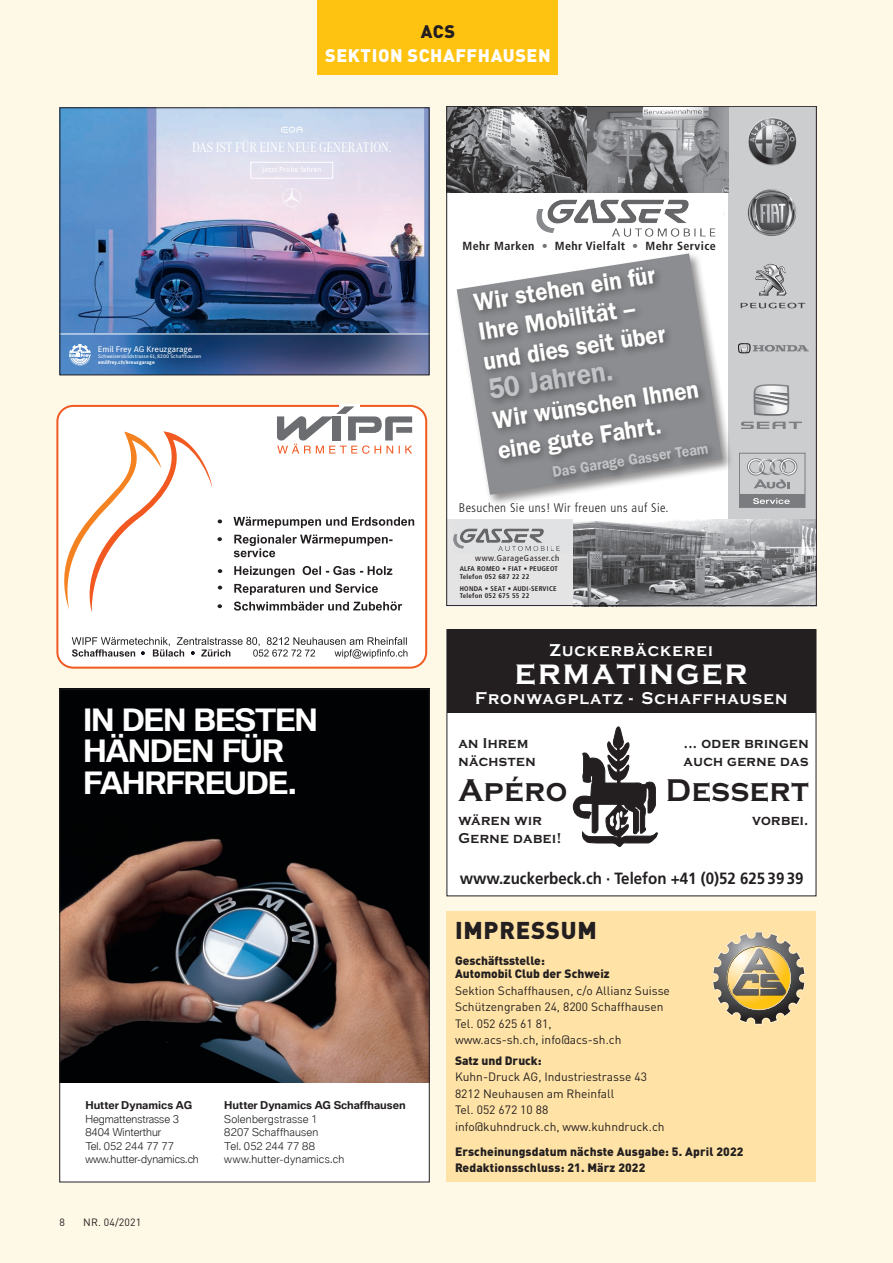
<style>
.page{position:relative;width:893px;height:1263px;background:#fef8e6}
.page>*{position:absolute;margin:0;border:0;box-sizing:border-box;transform-origin:0 0}
.t1{font:700 35.55px "Copperplate Gothic";letter-spacing:.065em;color:#fff;scale:.93 1}
.t2{font:700 32.55px "Copperplate Gothic";letter-spacing:.02em;color:#231f20;scale:.93 1}
.t3{font:700 30px/31.5px "BMW Type Global Pro";letter-spacing:-.045em;color:#fff}
.t4{font:600 29.1px "Franklin Gothic";color:#c2c3c6;scale:.92 1}
.t5{font:600 24.9px/29.8px "Franklin Gothic";color:#fff;scale:.92 1}
.t6{font:900 24px "DIN Pro";letter-spacing:.03em;color:#231f20}
.t7{font:900 18px "DIN Pro";letter-spacing:.03em;color:#fff}
.t8{font:900 18px "DIN Pro";color:#231f20}
.t9{font:700 17.7px "Copperplate Gothic";letter-spacing:.065em;color:#fff;scale:.93 1}
.t10{font:700 16.35px "Frutiger";color:#231f20;scale:.93 1}
.t11{font:600 15.3px "Franklin Gothic";color:#c2c3c6;scale:.92 1}
.t12{font:700 14.85px/17.7px "Copperplate Gothic";letter-spacing:.03em;color:#231f20;scale:.93 1}
.t13{font:14.4px "MB Corpo A Title Cond";color:#fff}
.t14{font:300 condensed 12.45px "Frutiger";letter-spacing:.035em;color:#231f20}
.t15{font:12px/16.5px "DIN Pro";color:#231f20}
.t16{font:900 12px/13.5px "DIN Pro";letter-spacing:.01em;color:#231f20}
.t17{font:700 condensed 11.85px "Frutiger";letter-spacing:.035em;color:#231f20}
.t18{font:300 10.5px/13.5px "BMW Type Global Pro";letter-spacing:.02em;color:#231f20}
.t19{font:300 10.5px/13.5px "BMW Type Global Pro";color:#231f20}
.t20{font:700 10.5px "BMW Type Global Pro";color:#231f20}
.t21{font:10.5px "DIN Pro";letter-spacing:.01em;color:#231f20}
.t22{font:8.55px "MB Corpo S Text";letter-spacing:-.01em;color:#fff}
.t23{font:condensed 8.4px "Frutiger";letter-spacing:.065em;color:#231f20}
.t24{font:700 condensed 6.75px/7.5px "Frutiger";letter-spacing:.035em;color:#231f20}
.t25{font:5.1px "MB Corpo S Text";letter-spacing:.005em;color:#fff}
.t26{font:700 5.1px "MB Corpo S Text";letter-spacing:.005em;color:#fff}
.s1{font-weight:400;font-stretch:normal;color:#737477}
</style>
<div class="page">
<div style="left:317px;top:0;width:241px;height:74px;background:#fec210"></div>
<div style="left:447px;top:630px;width:369px;height:266px;background:#fff"></div>
<div style="left:447px;top:630px;width:369px;height:83px;background:#231f20"></div>
<svg style="left:573px;top:726px;width:85px;height:120px"></svg>
<div style="left:446px;top:629px;width:370px;height:267px;border:1px solid #231f20"></div>
<img style="left:62px;top:109px;width:365px;height:225px">
<img style="left:62px;top:335px;width:365px;height:38px">
<svg style="left:69px;top:344px;width:22px;height:22px"></svg>
<svg style="left:282px;top:188px;width:19px;height:19px"></svg>
<svg style="left:281px;top:126px;width:21px;height:7px"></svg>
<div style="left:251px;top:162px;width:82px;height:16px;border:1px solid #fff"></div>
<hr style="left:60px;top:334px;width:369px;height:1px;background:#fff">
<div style="left:60px;top:107px;width:369px;height:268px;border:1px solid #231f20"></div>
<div style="left:60px;top:689px;width:369px;height:493px;background:#fff"></div>
<img style="left:62px;top:691px;width:365px;height:391px">
<div style="left:446px;top:106px;width:370px;height:500px;background:#fff"></div>
<div style="left:728px;top:106px;width:88px;height:500px;background:#cccdcf"></div>
<div style="left:446px;top:520px;width:370px;height:86px;background:#e5e4e4"></div>
<img style="left:448px;top:108px;width:280px;height:84px">
<img style="left:741px;top:384px;width:61px;height:44px">
<img style="left:748px;top:117px;width:49px;height:48px">
<img style="left:748px;top:189px;width:48px;height:47px">
<svg style="left:738px;top:343px;width:71px;height:11px"></svg>
<svg style="left:755px;top:264px;width:31px;height:32px"></svg>
<svg style="left:741px;top:303px;width:64px;height:5px"></svg>
<div style="left:739px;top:494px;width:66px;height:13px;background:#7a7c7f"></div>
<svg style="left:747px;top:459px;width:50px;height:29px"></svg>
<div style="left:739px;top:453px;width:66px;height:55px;border:1px solid #7a7c7f"></div>
<svg style="left:753px;top:498px;width:37px;height:6px"></svg>
<img style="left:573px;top:520px;width:241px;height:84px">
<div style="left:454px;top:251px;width:280px;height:256px;background:#231f20;opacity:.5"></div>
<svg style="left:457px;top:253px;width:265px;height:242px"></svg>
<div style="left:469px;top:262px;width:249px;height:224px;background:#231f20;opacity:.5"></div>
<img style="left:536px;top:199px;width:180px;height:37px">
<div style="left:453px;top:521px;width:118px;height:32px;background:#e1e2e4"></div>
<img style="left:453px;top:528px;width:106px;height:22px">
<div style="left:57px;top:406px;width:369px;height:262px;background:#fff;border-radius:16px"></div>
<div style="left:56px;top:405px;width:371px;height:264px;border:2px solid #f15921;border-radius:16px"></div>
<div style="left:340px;top:404px;width:20px;height:6px;background:#fff"></div>
<svg style="left:277px;top:406px;width:135px;height:48px"></svg>
<svg style="left:72px;top:637px;width:335px;height:21px"></svg>
<svg style="left:56px;top:428px;width:166px;height:194px"></svg>
<svg style="left:233px;top:517px;width:181px;height:94px"></svg>
<div style="left:446px;top:911px;width:370px;height:271px;background:#ffe2a5"></div>
<svg style="left:713px;top:932px;width:92px;height:92px"></svg>
<h3 class="t8" style="left:421px;top:16px;width:36px">ACS</h3>
<h3 class="t7" style="left:325px;top:40px;width:227px">SEKTION SCHAFFHAUSEN</h3>
<h3 class="t7" style="left:373px;top:40px;width:132px">FRÜHS OPPEN</h3>
<p class="t13" style="left:192px;top:138px;width:201px">DAS IST FÜR EINE NEUE GENERATION.</p>
<p class="t22" style="left:98px;top:343px;width:96px">Emil Frey AG Kreuzgarage</p>
<p class="t25" style="left:98px;top:353px;width:105px">Schweizersbildstrasse 61, 8200 Schaffhausen</p>
<p class="t26" style="left:98px;top:359px;width:58px">emilfrey.ch/kreuzgarage</p>
<h3 class="t3" style="left:83px;top:704px;width:236px">IN DEN BESTEN<br>HÄNDEN FÜR<br>FAHRFREUDE.</h3>
<p class="t20" style="left:85px;top:1099px;width:108px">Hutter Dynamics AG</p>
<p class="t19" style="left:85px;top:1112px;width:115px">Hegmattenstrasse 3<br>8404 Winterthur<br>Tel. 052 244 77 77 www.hutter-dynamics.ch</p>
<p class="t21" style="left:60px;top:1214px;width:7px">8</p>
<p class="t21" style="left:83px;top:1214px;width:59px">NR. 04/2021</p>
<p class="t20" style="left:224px;top:1099px;width:183px">Hutter Dynamics AG Schaffhausen</p>
<p class="t18" style="left:224px;top:1112px;width:121px">Solenbergstrasse 1<br>8207 Schaffhausen<br>Tel. 052 244 77 88 www.hutter-dynamics.ch</p>
<p class="t17" style="left:463px;top:239px;width:255px">Mehr Marken <span class="s1">•</span> Mehr Vielfalt <span class="s1">•</span> Mehr Service</p>
<h3 class="t5" style="left:472px;top:288px;width:201px;rotate:-9deg">Wir stehen ein für<br>Ihre Mobilität – und dies seit über</h3>
<h3 class="t4" style="left:486px;top:372px;width:139px;rotate:-9deg">50 Jahren.</h3>
<h3 class="t5" style="left:491px;top:405px;width:227px;line-height:30.5px;rotate:-9deg">Wir wünschen Ihnen eine gute Fahrt.</h3>
<p class="t11" style="left:551px;top:463px;width:173px;rotate:-9deg">Das Garage Gasser Team</p>
<p class="t14" style="left:459px;top:500px;width:211px">Besuchen Sie uns! Wir freuen uns auf Sie.</p>
<p class="t23" style="left:475px;top:553px;width:86px">www.GarageGasser.ch</p>
<p class="t24" style="left:460px;top:565px;width:100px">ALFA ROMEO • FIAT • PEUGEOT<br>Telefon 052 687 22 22</p>
<p class="t24" style="left:460px;top:585px;width:98px">HONDA • SEAT • AUDI-SERVICE<br>Telefon 052 675 55 22</p>
<h3 class="t9" style="left:549px;top:640px;width:177px">Zuckerbäckerei</h3>
<h1 class="t1" style="left:515px;top:651px;width:251px">ermatinger</h1>
<h3 class="t9" style="left:475px;top:687px;width:337px">Fronwagplatz - Schaffhausen</h3>
<p class="t12" style="left:458px;top:734px;width:84px">an Ihrem nächsten</p>
<h2 class="t2" style="left:458px;top:771px;width:119px">Apéro</h2>
<p class="t12" style="left:458px;top:811px;width:113px">wären wir<br>Gerne dabei!</p>
<p class="t12" style="left:684px;top:734px;width:136px">... oder bringen auch gerne das</p>
<h2 class="t2" style="left:666px;top:771px;width:155px">Dessert</h2>
<p class="t12" style="left:752px;top:811px;width:62px">vorbei.</p>
<h3 class="t10" style="left:460px;top:868px;width:371px">www.zuckerbeck.ch · Telefon +41 (0)52 625 39 39</h3>
<h3 class="t6" style="left:455px;top:910px;width:143px">IMPRESSUM</h3>
<p class="t16" style="left:455px;top:952px;width:156px">Geschäftsstelle:<br>Automobil Club der Schweiz</p>
<p class="t15" style="left:455px;top:981px;width:216px">Sektion Schaffhausen, c/o Allianz Suisse Schützengraben 24, 8200 Schaffhausen Tel. 052 625 61 81,<br>www.acs-sh.ch, info@acs-sh.ch</p>
<p class="t16" style="left:455px;top:1052px;width:88px">Satz und Druck:</p>
<p class="t15" style="left:455px;top:1067px;width:211px">Kuhn-Druck AG, Industriestrasse 43<br>8212 Neuhausen am Rheinfall<br>Tel. 052 672 10 88<br>info@kuhndruck.ch, www.kuhndruck.ch</p>
<p class="t16" style="left:455px;top:1141px;width:290px;line-height:16.5px">Erscheinungsdatum nächste Ausgabe: 5. April 2022<br>Redaktionsschluss: 21. März 2022</p>
</div>
